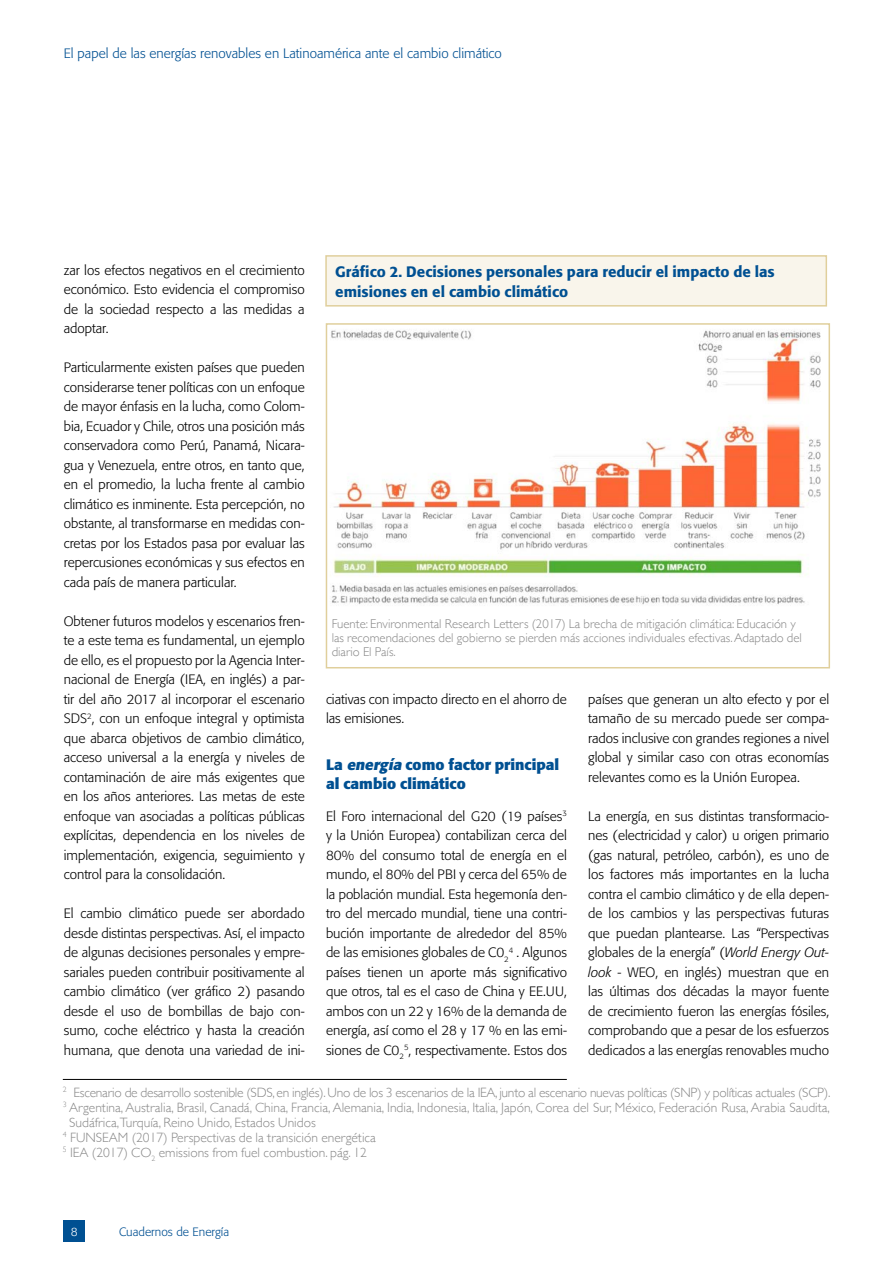
<style>
.page{position:relative;width:893px;height:1263px;background:#fff}
.page>*{position:absolute;margin:0;border:0;box-sizing:border-box;transform-origin:0 0}
.t1{font:500 15px/19.5px "Formata";color:#005092}
.t2{font:700 15px/19.5px "Formata";color:#005092}
.t3{font:300 13.5px/19.5px "Formata";color:#000;text-align:justify}
.t4{font:300 13.5px "Gill Sans";color:#878787}
.t5{font:300 13.5px "Gill Sans";letter-spacing:-.02em;color:#878787}
.t6{font:300 13.5px "Formata";color:#005092}
.t7{font:300 12.75px/14.2px "Gill Sans";color:#878787}
.t8{font:300 12px "Formata";color:#005092}
.t9{font:300 12px "Formata";color:#fff}
.s1{font-style:italic}
</style>
<div class="page">
<div style="left:64px;top:1220px;width:21px;height:22px;background:#005092"></div>
<img style="left:331px;top:330px;width:490px;height:275px">
<div style="left:326px;top:323px;width:504px;height:345px;border:2px solid #e0cf9c"></div>
<div style="left:326px;top:256px;width:500px;height:50px;background:#f9f5eb"></div>
<div style="left:325px;top:255px;width:502px;height:52px;border:2px solid #e0cf9c"></div>
<hr style="left:63px;top:1079px;width:504px;height:1px;background:#000">
<p class="t6" style="left:64px;top:46px;width:440px">El papel de las energías renovables en Latinoamérica ante el cambio climático</p>
<p class="t3" style="left:64px;top:260px;width:242px">zar los efectos negativos en el crecimiento económico. Esto evidencia el compromiso de la sociedad respecto a las medidas a adoptar.</p>
<p class="t3" style="left:64px;top:358px;width:242px">Particularmente existen países que pueden considerarse tener políticas con un enfoque de mayor énfasis en la lucha, como Colom&shy;bia, Ecuador y Chile, otros una posición más conservadora como Perú, Panamá, Nicara&shy;gua y Venezuela, entre otros, en tanto que, en el promedio, la lucha frente al cambio climático es inminente. Esta percepción, no obstante, al transformarse en medidas con&shy;cretas por los Estados pasa por evaluar las repercusiones económicas y sus efectos en cada país de manera particular.</p>
<p class="t3" style="left:64px;top:611px;width:242px">Obtener futuros modelos y escenarios fren&shy;te a este tema es fundamental, un ejemplo de ello, es el propuesto por la Agencia Inter&shy;nacional de Energía (IEA, en inglés) a par&shy;tir del año 2017 al incorporar el escenario SDS<sup>2</sup>, con un enfoque integral y optimista que abarca objetivos de cambio climático, acceso universal a la energía y niveles de contaminación de aire más exigentes que en los años anteriores. Las metas de este enfoque van asociadas a políticas públicas explícitas, dependencia en los niveles de implementación, exigencia, seguimiento y control para la consolidación.</p>
<p class="t3" style="left:64px;top:904px;width:242px">El cambio climático puede ser abordado desde distintas perspectivas. Así, el impacto de algunas decisiones personales y empre&shy;sariales pueden contribuir positivamente al cambio climático (ver gráfico 2) pasando desde el uso de bombillas de bajo con&shy;sumo, coche eléctrico y hasta la creación humana, que denota una variedad de ini-</p>
<p class="t1" style="left:335px;top:262px;width:441px">Gráfico 2. Decisiones personales para reducir el impacto de las emisiones en el cambio climático</p>
<p class="t7" style="left:332px;top:616px;width:472px">Fuente: Environmental Research Letters (2017) La brecha de mitigación climática: Educación y las recomendaciones del gobierno se pierden más acciones individuales efectivas. Adaptado del diario El País.</p>
<p class="t3" style="left:326px;top:689px;width:242px">ciativas con impacto directo en el ahorro de las emisiones.</p>
<p class="t2" style="left:326px;top:754px;width:235px">La <span class="s1">energía</span> como factor principal al cambio climático</p>
<p class="t3" style="left:326px;top:806px;width:242px">El Foro internacional del G20 (19 países<sup>3 </sup>y la Unión Europea) contabilizan cerca del 80% del consumo total de energía en el mundo, el 80% del PBI y cerca del 65% de la población mundial. Esta hegemonía den&shy;tro del mercado mundial, tiene una contri&shy;bución importante de alrededor del 85% de las emisiones globales de C0<sub>2</sub><sup>4</sup> . Algunos países tienen un aporte más significativo que otros, tal es el caso de China y EE.UU, ambos con un 22 y 16% de la demanda de energía, así como el 28 y 17 % en las emi&shy;siones de C0<sub>2</sub><sup>5</sup>, respectivamente. Estos dos</p>
<p class="t3" style="left:588px;top:689px;width:242px">países que generan un alto efecto y por el tamaño de su mercado puede ser compa&shy;rados inclusive con grandes regiones a nivel global y similar caso con otras economías relevantes como es la Unión Europea.</p>
<p class="t3" style="left:588px;top:806px;width:243px">La energía, en sus distintas transformacio&shy;nes (electricidad y calor) u origen primario (gas natural, petróleo, carbón), es uno de los factores más importantes en la lucha contra el cambio climático y de ella depen&shy;de los cambios y las perspectivas futuras que puedan plantearse. Las “Perspectivas globales de la energía” (<span class="s1">World Energy Out&shy;look</span> - WEO, en inglés) muestran que en las últimas dos décadas la mayor fuente de crecimiento fueron las energías fósiles, comprobando que a pesar de los esfuerzos dedicados a las energías renovables mucho</p>
<p class="t5" style="left:63px;top:1081px;width:769px"><sup>2</sup> Escenario de desarrollo sostenible (SDS, en inglés). Uno de los 3 escenarios de la IEA, junto al escenario nuevas políticas (SNP) y políticas actuales (SCP).</p>
<p class="t4" style="left:63px;top:1096px;width:769px"><sup>3</sup> Argentina, Australia, Brasil, Canadá, China, Francia, Alemania, India, Indonesia, Italia, Japón, Corea del Sur, México, Federación Rusa, Arabia Saudita,</p>
<p class="t4" style="left:69px;top:1111px;width:248px">Sudáfrica,Turquía, Reino Unido, Estados Unidos</p>
<p class="t4" style="left:63px;top:1126px;width:315px"><sup>4</sup> FUNSEAM (2017) Perspectivas de la transición energética</p>
<p class="t4" style="left:63px;top:1141px;width:305px"><sup>5</sup> IEA (2017) CO<sub>2</sub> emissions from fuel combustion. pág. 12</p>
<p class="t9" style="left:71px;top:1224px;width:8px">8</p>
<p class="t8" style="left:119px;top:1224px;width:112px">Cuadernos de Energía</p>
</div>
